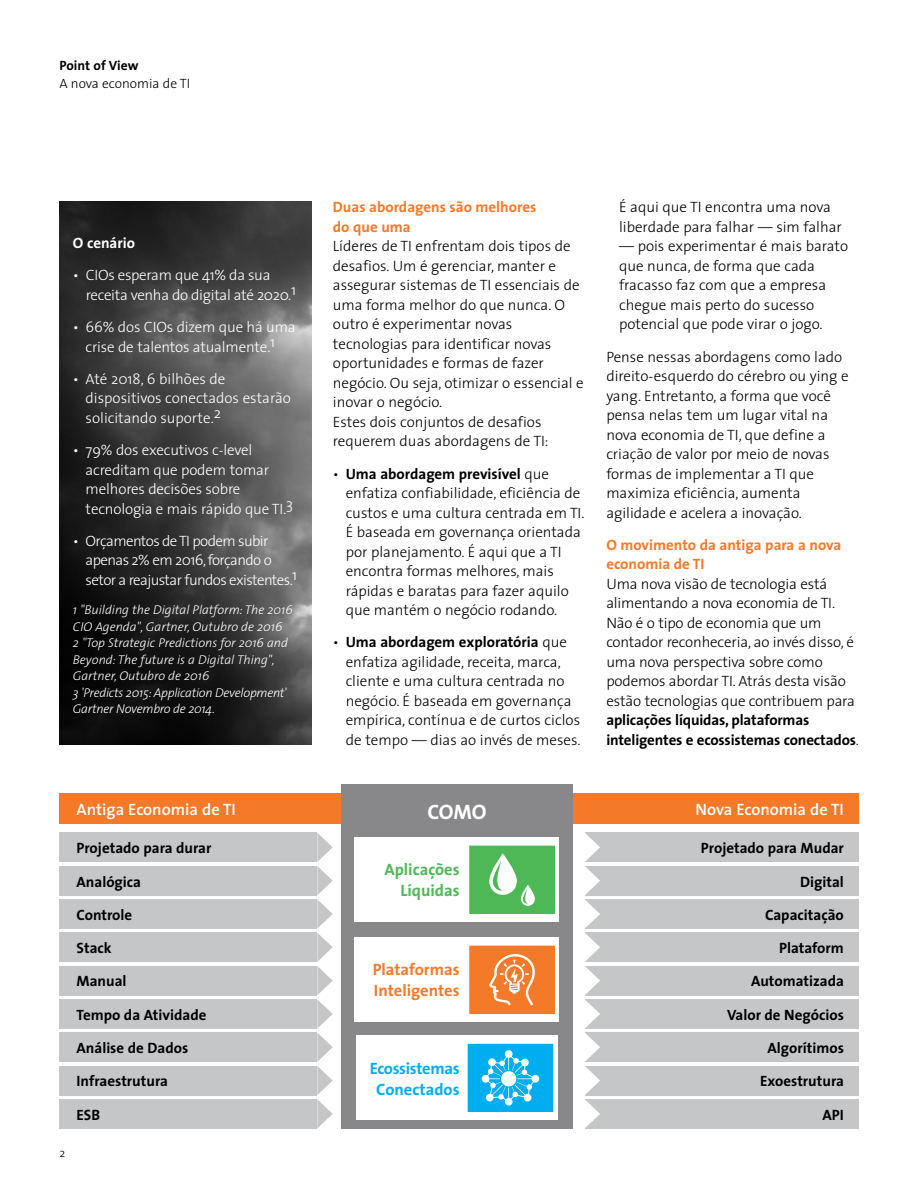
<style>
.page{position:relative;width:918px;height:1188px;background:#fff}
.page>*{position:absolute;margin:0;border:0;box-sizing:border-box;transform-origin:0 0}
.t1{font:700 21px "The Sans";color:#fff}
.t2{font:600 16.5px "The Sans";color:#fff}
.t3{font:700 16.5px/21px "The Sans";color:#f47929}
.t4{font:700 16.5px/21px "The Sans";letter-spacing:-.02em;color:#00aeef;text-align:center}
.t5{font:700 16.5px/21px "The Sans";color:#4eb857;text-align:right}
.t6{font:300 15px/19.5px "The Sans";color:#000}
.t7{font:300 15px/19.5px "The Sans";letter-spacing:-.01em;color:#fff}
.t8{font:700 15px/19.5px "The Sans";color:#000}
.t9{font:300 15px/19.5px "The Sans";letter-spacing:-.04em;color:#fff}
.t10{font:700 15px/19.5px "The Sans";color:#f47929}
.t11{font:700 15px "The Sans";color:#fff}
.t12{font:300 13.5px "The Sans";color:#000}
.t13{font:700 13.5px "The Sans";color:#000}
.t14{font:italic 300 12.75px/16.5px "The Sans";color:#fff}
.t15{font:300 12px "The Sans";color:#000}
.s1{font-weight:700}
.s2{font-weight:300}
</style>
<div class="page">
<div style="left:60px;top:794px;width:294px;height:30px;background:#f47929"></div>
<div style="left:585px;top:833px;width:273px;height:29px;background:#c4c6c8"></div>
<div style="left:585px;top:866px;width:273px;height:29px;background:#c4c6c8"></div>
<div style="left:585px;top:899px;width:273px;height:30px;background:#c4c6c8"></div>
<div style="left:585px;top:933px;width:273px;height:29px;background:#c4c6c8"></div>
<div style="left:585px;top:966px;width:273px;height:29px;background:#c4c6c8"></div>
<div style="left:585px;top:999px;width:273px;height:30px;background:#c4c6c8"></div>
<div style="left:585px;top:1033px;width:273px;height:29px;background:#c4c6c8"></div>
<div style="left:585px;top:1066px;width:273px;height:29px;background:#c4c6c8"></div>
<div style="left:585px;top:1099px;width:273px;height:29px;background:#c4c6c8"></div>
<div style="left:559px;top:794px;width:299px;height:30px;background:#f47929"></div>
<div style="left:60px;top:833px;width:257px;height:29px;background:#c4c6c8"></div>
<div style="left:60px;top:866px;width:257px;height:29px;background:#c4c6c8"></div>
<div style="left:60px;top:899px;width:257px;height:30px;background:#c4c6c8"></div>
<div style="left:60px;top:933px;width:257px;height:29px;background:#c4c6c8"></div>
<div style="left:60px;top:966px;width:257px;height:29px;background:#c4c6c8"></div>
<div style="left:60px;top:999px;width:257px;height:30px;background:#c4c6c8"></div>
<div style="left:60px;top:1033px;width:257px;height:29px;background:#c4c6c8"></div>
<div style="left:60px;top:1066px;width:257px;height:29px;background:#c4c6c8"></div>
<div style="left:60px;top:1099px;width:257px;height:29px;background:#c4c6c8"></div>
<svg style="left:317px;top:833px;width:16px;height:295px"></svg>
<svg style="left:585px;top:833px;width:15px;height:295px"></svg>
<img style="left:60px;top:201px;width:252px;height:544px">
<div style="left:341px;top:784px;width:232px;height:344px;background:#88888b"></div>
<div style="left:354px;top:837px;width:205px;height:85px;background:#fff"></div>
<div style="left:470px;top:846px;width:84px;height:67px;background:#4eb857"></div>
<div style="left:354px;top:937px;width:205px;height:85px;background:#fff"></div>
<div style="left:356px;top:1035px;width:202px;height:85px;background:#fff"></div>
<div style="left:469px;top:846px;width:86px;height:68px;border:1px solid #4eb857"></div>
<div style="left:470px;top:946px;width:84px;height:67px;background:#f47929"></div>
<div style="left:469px;top:946px;width:86px;height:68px;border:1px solid #f47929"></div>
<svg style="left:489px;top:954px;width:46px;height:52px"></svg>
<div style="left:468px;top:1044px;width:85px;height:67px;background:#00aeef"></div>
<div style="left:468px;top:1044px;width:85px;height:68px;border:1px solid #00aeef"></div>
<svg style="left:482px;top:1050px;width:57px;height:56px"></svg>
<svg style="left:489px;top:853px;width:28px;height:42px"></svg>
<svg style="left:521px;top:885px;width:14px;height:21px"></svg>
<svg style="left:493px;top:860px;width:9px;height:31px"></svg>
<svg style="left:523px;top:888px;width:5px;height:16px"></svg>
<p class="t13" style="left:60px;top:56px;width:80px">Point of View</p>
<p class="t12" style="left:60px;top:74px;width:132px">A nova economia de TI</p>
<p class="t11" style="left:73px;top:233px;width:64px">O cenário</p>
<p class="t7" style="left:86px;top:266px;width:212px;text-indent:-13px">• CIOs esperam que 41% da sua receita venha do digital até 2020.1</p>
<p class="t7" style="left:73px;top:317px;width:224px;text-align:center">• 66% dos CIOs dizem que há uma crise de talentos atualmente.1</p>
<p class="t7" style="left:86px;top:369px;width:207px;text-indent:-13px">• Até 2018, 6 bilhões de dispositivos conectados estarão solicitando suporte.2</p>
<p class="t7" style="left:86px;top:440px;width:209px;text-indent:-13px">• 79% dos executivos c-level acreditam que podem tomar melhores decisões sobre tecnologia e mais rápido que TI.3</p>
<p class="t9" style="left:86px;top:531px;width:213px;text-indent:-13px">• Orçamentos de TI podem subir apenas 2% em 2016, forçando o setor a reajustar fundos existentes.1</p>
<p class="t14" style="left:73px;top:602px;width:221px">1 "Building the Digital Platform: The 2016<br>CIO Agenda", Gartner, Outubro de 2016<br>2 "Top Strategic Predictions for 2016 and Beyond: The future is a Digital Thing", Gartner, Outubro de 2016<br>3 'Predicts 2015: Application Development' Gartner Novembro de 2014.</p>
<p class="t10" style="left:333px;top:198px;width:205px">Duas abordagens são melhores do que uma</p>
<p class="t6" style="left:333px;top:237px;width:252px">Líderes de TI enfrentam dois tipos de desafios. Um é gerenciar, manter e assegurar sistemas de TI essenciais de uma forma melhor do que nunca. O outro é experimentar novas tecnologias para identificar novas oportunidades e formas de fazer negócio. Ou seja, otimizar o essencial e inovar o negócio.<br>Estes dois conjuntos de desafios requerem duas abordagens de TI:</p>
<p class="t6" style="left:346px;top:464px;width:240px;text-indent:-13px">• <span class="s1">Uma abordagem previsível</span> que enfatiza confiabilidade, eficiência de custos e uma cultura centrada em TI.<br>É baseada em governança orientada por planejamento. É aqui que a TI encontra formas melhores, mais rápidas e baratas para fazer aquilo que mantém o negócio rodando.</p>
<p class="t6" style="left:346px;top:633px;width:236px;text-indent:-13px">• <span class="s1">Uma abordagem exploratória</span> que enfatiza agilidade, receita, marca, cliente e uma cultura centrada no negócio. É baseada em governança empírica, contínua e de curtos ciclos de tempo — dias ao invés de meses.</p>
<p class="t6" style="left:619px;top:198px;width:224px">É aqui que TI encontra uma nova liberdade para falhar — sim falhar</p>
<p class="t6" style="left:619px;top:237px;width:231px">— pois experimentar é mais barato que nunca, de forma que cada fracasso faz com que a empresa chegue mais perto do sucesso potencial que pode virar o jogo.</p>
<p class="t6" style="left:606px;top:347px;width:244px">Pense nessas abordagens como lado direito-esquerdo do cérebro ou ying e yang. Entretanto, a forma que você pensa nelas tem um lugar vital na nova economia de TI, que define a criação de valor por meio de novas formas de implementar a TI que maximiza eficiência, aumenta agilidade e acelera a inovação.</p>
<p class="t10" style="left:606px;top:535px;width:237px">O movimento da antiga para a nova economia de TI</p>
<p class="t6" style="left:606px;top:574px;width:250px">Uma nova visão de tecnologia está alimentando a nova economia de TI.<br>Não é o tipo de economia que um contador reconheceria, ao invés disso, é uma nova perspectiva sobre como podemos abordar TI. Atrás desta visão estão tecnologias que contribuem para</p>
<p class="t8" style="left:606px;top:711px;width:254px">aplicações líquidas, plataformas inteligentes e ecossistemas conectados<span class="s2">.</span></p>
<p class="t2" style="left:77px;top:799px;width:161px">Antiga Economia de TI</p>
<p class="t2" style="left:696px;top:799px;width:150px">Nova Economia de TI</p>
<p class="t8" style="left:77px;top:838px;width:136px">Projetado para durar</p>
<p class="t8" style="left:77px;top:865px;width:66px;line-height:33px">Analógica<br>Controle</p>
<p class="t8" style="left:77px;top:938px;width:37px">Stack</p>
<p class="t8" style="left:77px;top:972px;width:52px">Manual</p>
<p class="t8" style="left:77px;top:1005px;width:131px">Tempo da Atividade</p>
<p class="t8" style="left:77px;top:1038px;width:113px">Análise de Dados</p>
<p class="t8" style="left:77px;top:1071px;width:93px">Infraestrutura</p>
<p class="t8" style="left:77px;top:1105px;width:25px">ESB</p>
<h1 class="t1" style="left:428px;top:799px;width:61px">COMO</h1>
<p class="t8" style="left:701px;top:838px;width:144px">Projetado para Mudar</p>
<p class="t8" style="left:800px;top:872px;width:45px">Digital</p>
<p class="t8" style="left:765px;top:905px;width:80px">Capacitação</p>
<p class="t8" style="left:779px;top:938px;width:66px">Plataform</p>
<p class="t8" style="left:751px;top:972px;width:94px">Automatizada</p>
<p class="t8" style="left:727px;top:1005px;width:118px">Valor de Negócios</p>
<p class="t8" style="left:768px;top:1038px;width:78px">Algorítimos</p>
<p class="t8" style="left:760px;top:1071px;width:85px">Exoestrutura</p>
<p class="t8" style="left:823px;top:1105px;width:23px">API</p>
<p class="t5" style="left:384px;top:859px;width:77px">Aplicações<br>Líquidas</p>
<p class="t3" style="left:373px;top:960px;width:88px">Plataformas<br>Inteligentes</p>
<p class="t4" style="left:370px;top:1058px;width:91px">Ecossistemas<br>Conectados</p>
<p class="t15" style="left:60px;top:1145px;width:7px">2</p>
</div>
